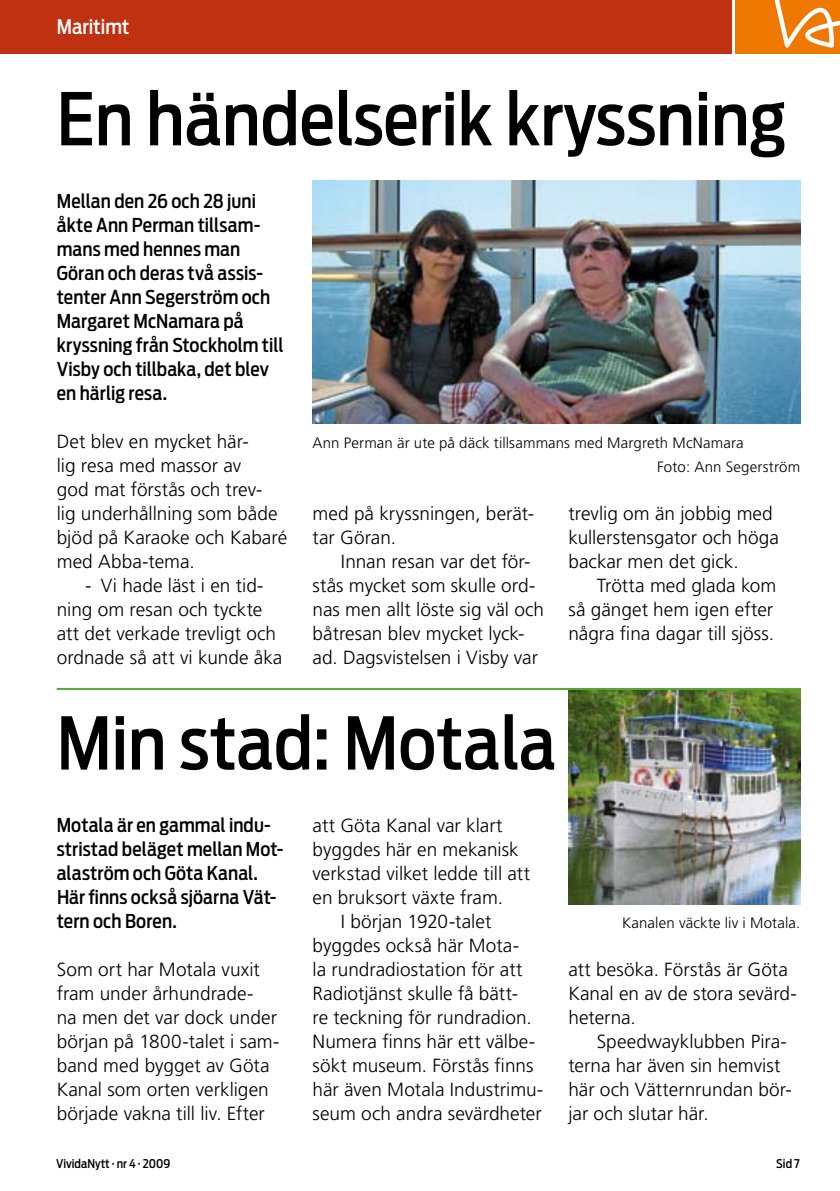
<style>
.page{position:relative;width:840px;height:1191px;background:#fff}
.page>*{position:absolute;margin:0;border:0;box-sizing:border-box;transform-origin:0 0}
.t1{font:500 72px "Antenna Cond";color:#000}
.t2{font:500 20px "Antenna Cond";color:#fff}
.t3{font:300 19px/24px "Frutiger";color:#000}
.t4{font:500 19px/24px "Antenna Cond";letter-spacing:.005em;color:#000}
.t5{font:300 15px/24px "Frutiger";letter-spacing:.01em;color:#000}
.t6{font:500 12px "Antenna Cond";color:#000}
</style>
<div class="page">
<div style="left:735px;top:0;width:104px;height:54px;background:#ef7800"></div>
<svg style="left:774px;top:0;width:65px;height:48px"></svg>
<img style="left:568px;top:690px;width:231px;height:214px">
<hr style="left:57px;top:688px;width:742px;height:2px;background:#54a92f">
<div style="left:0;top:0;width:731px;height:54px;background:#c03112"></div>
<img style="left:312px;top:180px;width:487px;height:244px">
<p class="t2" style="left:57px;top:15px;width:74px">Maritimt</p>
<h1 class="t1" style="left:57px;top:76px;width:730px">En händelserik kryssning</h1>
<p class="t4" style="left:57px;top:189px;width:228px">Mellan den 26 och 28 juni åkte Ann Perman tillsam&shy;mans med hennes man<br>Göran och deras två assis&shy;tenter Ann Segerström och<br>Margaret McNamara på kryssning från Stockholm till<br>Visby och tillbaka, det blev en härlig resa.</p>
<p class="t3" style="left:57px;top:429px;width:232px">Det blev en mycket här-<br>lig resa med massor av<br>god mat förstås och trev-<br>lig underhållning som både bjöd på Karaoke och Kabaré med Abba-tema.</p>
<p class="t3" style="left:57px;top:573px;width:227px;text-indent:28px">- Vi hade läst i en tid&shy;ning om resan och tyckte att det verkade trevligt och ordnade så att vi kunde åka</p>
<p class="t5" style="left:656px;top:430px;width:145px;text-indent:-344px">Ann Perman är ute på däck tillsammans med Margreth McNamara<br>Foto: Ann Segerström</p>
<p class="t3" style="left:312px;top:501px;width:223px">med på kryssningen, berät&shy;tar Göran.</p>
<p class="t3" style="left:312px;top:549px;width:233px;text-indent:28px">Innan resan var det för&shy;stås mycket som skulle ord&shy;nas men allt löste sig väl och båtresan blev mycket lyck&shy;ad. Dagsvistelsen i Visby var</p>
<p class="t3" style="left:568px;top:501px;width:212px">trevlig om än jobbig med kullerstensgator och höga backar men det gick.</p>
<p class="t3" style="left:568px;top:573px;width:209px;text-indent:28px">Trötta med glada kom så gänget hem igen efter några fina dagar till sjöss.</p>
<h1 class="t1" style="left:57px;top:700px;width:501px">Min stad: Motala</h1>
<p class="t4" style="left:57px;top:813px;width:228px">Motala är en gammal indu&shy;stristad beläget mellan Mot&shy;alaström och Göta Kanal.<br>Här finns också sjöarna Vät&shy;tern och Boren.</p>
<p class="t3" style="left:57px;top:957px;width:224px">Som ort har Motala vuxit fram under århundrade-<br>na men det var dock under början på 1800-talet i sam&shy;band med bygget av Göta<br>Kanal som orten verkligen började vakna till liv. Efter</p>
<p class="t3" style="left:312px;top:813px;width:191px">att Göta Kanal var klart</p>
<p class="t3" style="left:312px;top:837px;width:207px">byggdes här en mekanisk</p>
<p class="t3" style="left:312px;top:861px;width:219px">verkstad vilket ledde till att</p>
<p class="t3" style="left:312px;top:885px;width:192px">en bruksort växte fram.</p>
<p class="t3" style="left:341px;top:909px;width:152px">I början 1920-talet</p>
<p class="t3" style="left:312px;top:933px;width:208px">byggdes också här Mota-</p>
<p class="t3" style="left:312px;top:957px;width:211px">la rundradiostation för att</p>
<p class="t3" style="left:312px;top:981px;width:207px">Radiotjänst skulle få bätt-</p>
<p class="t3" style="left:312px;top:1005px;width:220px">re teckning för rundradion.</p>
<p class="t3" style="left:312px;top:1029px;width:224px">Numera finns här ett välbe-</p>
<p class="t3" style="left:312px;top:1053px;width:222px">sökt museum. Förstås finns</p>
<p class="t3" style="left:312px;top:1077px;width:232px">här även Motala Industrimu-</p>
<p class="t3" style="left:312px;top:1101px;width:230px">seum och andra sevärdheter</p>
<p class="t5" style="left:622px;top:910px;width:179px">Kanalen väckte liv i Motala.</p>
<p class="t3" style="left:568px;top:957px;width:230px">att besöka. Förstås är Göta<br>Kanal en av de stora sevärd&shy;heterna.</p>
<p class="t3" style="left:568px;top:1029px;width:225px;text-indent:28px">Speedwayklubben Pira&shy;terna har även sin hemvist här och Vätternrundan bör&shy;jar och slutar här.</p>
<p class="t6" style="left:56px;top:1156px;width:115px">VividaNytt · nr 4 · 2009</p>
<p class="t6" style="left:775px;top:1156px;width:25px">Sid 7</p>
</div>
